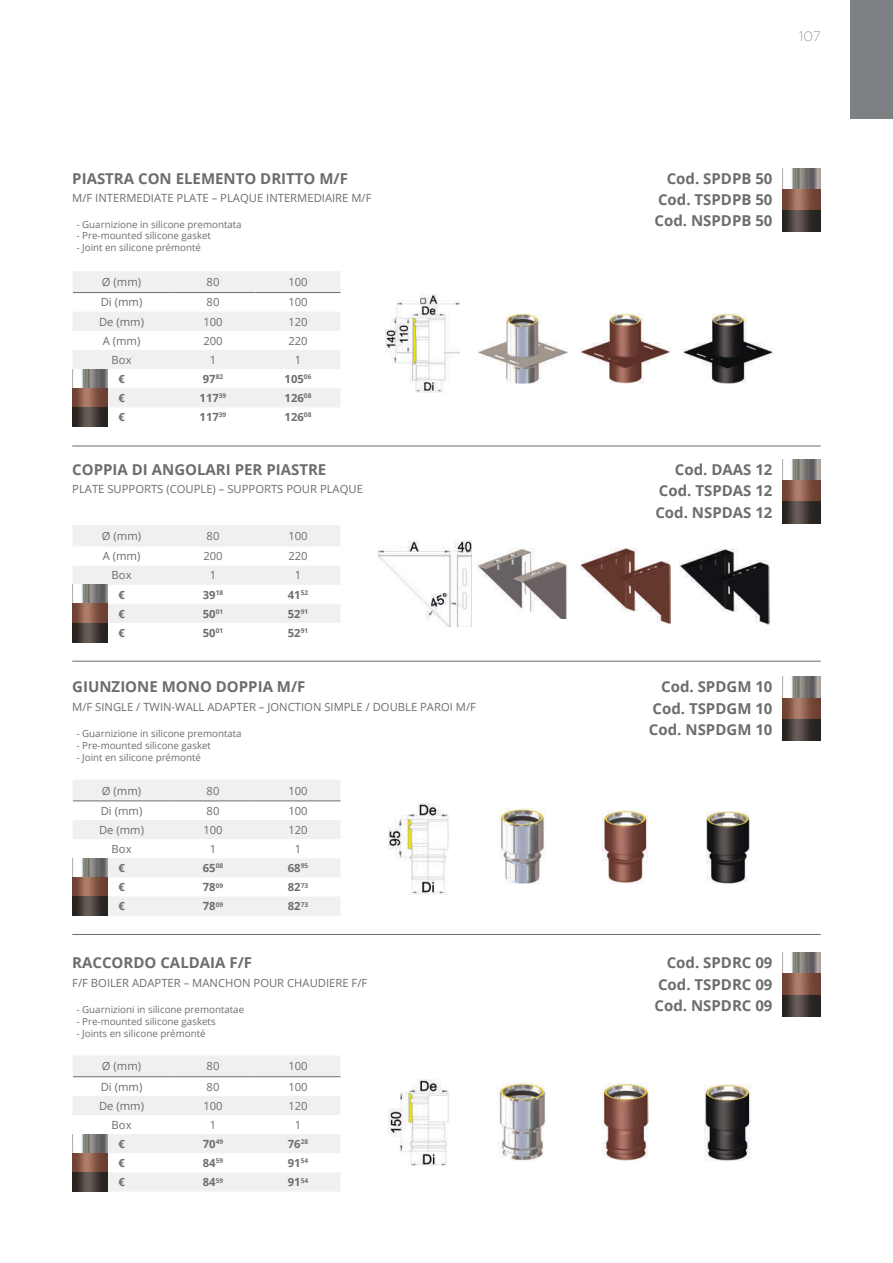
<style>
.page{position:relative;width:893px;height:1263px;background:#fff}
.page>*{position:absolute;margin:0;border:0;box-sizing:border-box;transform-origin:0 0}
.t1{font:700 15px/21.3px "Open Sans";color:#6c6d70;text-align:justify}
.t2{font:200 13.5px "Gotham";color:#6c6d70}
.t3{font:11.25px "Open Sans";color:#6c6d70}
.t4{font:700 11.25px "Open Sans";color:#6c6d70}
.t5{font:9.75px "Open Sans";color:#6c6d70}
</style>
<div class="page">
<div style="left:850px;top:0;width:43px;height:119px;background:#7d8183"></div>
<img style="left:782px;top:168px;width:39px;height:64px">
<svg style="left:73px;top:271px;width:267px;height:136px"></svg>
<hr style="left:73px;top:292px;width:97px;height:1px;background:#6c6d70">
<hr style="left:170px;top:292px;width:85px;height:1px;background:#6c6d70">
<hr style="left:255px;top:292px;width:86px;height:1px;background:#6c6d70">
<img style="left:72px;top:369px;width:36px;height:57px">
<img style="left:683px;top:314px;width:90px;height:70px">
<hr style="left:72px;top:446px;width:749px;height:1px;background:#6c6d70">
<img style="left:580px;top:314px;width:90px;height:69px">
<img style="left:477px;top:314px;width:90px;height:70px">
<img style="left:782px;top:459px;width:39px;height:64px">
<svg style="left:73px;top:525px;width:267px;height:98px"></svg>
<img style="left:72px;top:585px;width:36px;height:57px">
<img style="left:680px;top:548px;width:90px;height:77px">
<hr style="left:72px;top:661px;width:749px;height:1px;background:#6c6d70">
<img style="left:580px;top:548px;width:90px;height:77px">
<img style="left:477px;top:548px;width:90px;height:70px">
<img style="left:782px;top:677px;width:39px;height:64px">
<svg style="left:73px;top:780px;width:268px;height:136px"></svg>
<hr style="left:73px;top:800px;width:97px;height:1px;background:#6c6d70">
<hr style="left:170px;top:800px;width:85px;height:1px;background:#6c6d70">
<hr style="left:255px;top:800px;width:86px;height:1px;background:#6c6d70">
<img style="left:72px;top:858px;width:36px;height:58px">
<img style="left:706px;top:811px;width:44px;height:72px">
<img style="left:602px;top:810px;width:46px;height:73px">
<img style="left:499px;top:809px;width:46px;height:74px">
<hr style="left:72px;top:934px;width:749px;height:1px;background:#6c6d70">
<img style="left:782px;top:953px;width:39px;height:63px">
<svg style="left:73px;top:1056px;width:268px;height:135px"></svg>
<hr style="left:73px;top:1076px;width:97px;height:1px;background:#6c6d70">
<hr style="left:170px;top:1076px;width:85px;height:1px;background:#6c6d70">
<hr style="left:255px;top:1076px;width:86px;height:1px;background:#6c6d70">
<img style="left:72px;top:1134px;width:36px;height:57px">
<img style="left:385px;top:295px;width:74px;height:97px">
<img style="left:379px;top:541px;width:92px;height:85px">
<img style="left:389px;top:804px;width:60px;height:91px">
<img style="left:389px;top:1080px;width:60px;height:86px">
<img style="left:705px;top:1085px;width:46px;height:75px">
<img style="left:602px;top:1084px;width:46px;height:76px">
<img style="left:498px;top:1082px;width:48px;height:79px">
<h1 class="t1" style="left:72px;top:167px;width:277px">PIASTRA CON ELEMENTO DRITTO M/F</h1>
<p class="t3" style="left:72px;top:190px;width:301px">M/F INTERMEDIATE PLATE – PLAQUE INTERMEDIAIRE M/F</p>
<p class="t5" style="left:77px;top:217px;width:167px">- Guarnizione in silicone premontata</p>
<p class="t5" style="left:77px;top:229px;width:136px">- Pre-mounted silicone gasket</p>
<p class="t5" style="left:77px;top:241px;width:126px">- Joint en silicone prémonté</p>
<p class="t3" style="left:102px;top:274px;width:41px">Ø (mm)</p>
<p class="t3" style="left:207px;top:274px;width:14px">80</p>
<p class="t3" style="left:288px;top:274px;width:21px">100</p>
<p class="t3" style="left:101px;top:295px;width:43px">Di (mm)</p>
<p class="t3" style="left:207px;top:295px;width:14px">80</p>
<p class="t3" style="left:288px;top:295px;width:21px">100</p>
<p class="t3" style="left:99px;top:314px;width:47px">De (mm)</p>
<p class="t3" style="left:203px;top:314px;width:21px">100</p>
<p class="t3" style="left:288px;top:314px;width:21px">120</p>
<p class="t3" style="left:103px;top:333px;width:39px">A (mm)</p>
<p class="t3" style="left:203px;top:333px;width:21px">200</p>
<p class="t3" style="left:288px;top:333px;width:21px">220</p>
<p class="t3" style="left:112px;top:352px;width:21px">Box</p>
<p class="t3" style="left:210px;top:352px;width:8px">1</p>
<p class="t3" style="left:295px;top:352px;width:8px">1</p>
<p class="t4" style="left:118px;top:371px;width:8px">€</p>
<p class="t4" style="left:203px;top:371px;width:22px">97<sup>82</sup></p>
<p class="t4" style="left:285px;top:371px;width:28px">105<sup>06</sup></p>
<p class="t4" style="left:118px;top:390px;width:8px">€</p>
<p class="t4" style="left:200px;top:390px;width:28px">117<sup>39</sup></p>
<p class="t4" style="left:285px;top:390px;width:28px">126<sup>08</sup></p>
<p class="t4" style="left:118px;top:409px;width:8px">€</p>
<p class="t4" style="left:200px;top:409px;width:28px">117<sup>39</sup></p>
<p class="t4" style="left:285px;top:409px;width:28px">126<sup>08</sup></p>
<h1 class="t1" style="left:72px;top:458px;width:256px">COPPIA DI ANGOLARI PER PIASTRE</h1>
<p class="t3" style="left:72px;top:482px;width:292px">PLATE SUPPORTS (COUPLE) – SUPPORTS POUR PLAQUE</p>
<p class="t3" style="left:102px;top:528px;width:41px">Ø (mm)</p>
<p class="t3" style="left:207px;top:528px;width:14px">80</p>
<p class="t3" style="left:288px;top:528px;width:21px">100</p>
<p class="t3" style="left:103px;top:548px;width:39px">A (mm)</p>
<p class="t3" style="left:203px;top:548px;width:21px">200</p>
<p class="t3" style="left:288px;top:548px;width:21px">220</p>
<p class="t3" style="left:112px;top:568px;width:21px">Box</p>
<p class="t3" style="left:210px;top:568px;width:8px">1</p>
<p class="t3" style="left:295px;top:568px;width:8px">1</p>
<p class="t4" style="left:118px;top:587px;width:8px">€</p>
<p class="t4" style="left:203px;top:587px;width:22px">39<sup>18</sup></p>
<p class="t4" style="left:288px;top:587px;width:22px">41<sup>52</sup></p>
<p class="t4" style="left:118px;top:606px;width:8px">€</p>
<p class="t4" style="left:203px;top:606px;width:22px">50<sup>01</sup></p>
<p class="t4" style="left:288px;top:606px;width:22px">52<sup>91</sup></p>
<p class="t4" style="left:118px;top:625px;width:8px">€</p>
<p class="t4" style="left:203px;top:625px;width:22px">50<sup>01</sup></p>
<p class="t4" style="left:288px;top:625px;width:22px">52<sup>91</sup></p>
<h1 class="t1" style="left:72px;top:676px;width:235px">GIUNZIONE MONO DOPPIA M/F</h1>
<p class="t3" style="left:72px;top:699px;width:405px">M/F SINGLE / TWIN-WALL ADAPTER – JONCTION SIMPLE / DOUBLE PAROI M/F</p>
<p class="t5" style="left:77px;top:727px;width:167px">- Guarnizione in silicone premontata</p>
<p class="t5" style="left:77px;top:739px;width:136px">- Pre-mounted silicone gasket</p>
<p class="t5" style="left:77px;top:751px;width:126px">- Joint en silicone prémonté</p>
<p class="t3" style="left:102px;top:783px;width:41px">Ø (mm)</p>
<p class="t3" style="left:207px;top:783px;width:14px">80</p>
<p class="t3" style="left:288px;top:783px;width:21px">100</p>
<p class="t3" style="left:101px;top:803px;width:43px">Di (mm)</p>
<p class="t3" style="left:207px;top:803px;width:14px">80</p>
<p class="t3" style="left:288px;top:803px;width:21px">100</p>
<p class="t3" style="left:99px;top:822px;width:47px">De (mm)</p>
<p class="t3" style="left:203px;top:822px;width:21px">100</p>
<p class="t3" style="left:288px;top:822px;width:21px">120</p>
<p class="t3" style="left:112px;top:841px;width:21px">Box</p>
<p class="t3" style="left:210px;top:841px;width:8px">1</p>
<p class="t3" style="left:295px;top:841px;width:8px">1</p>
<p class="t4" style="left:118px;top:860px;width:8px">€</p>
<p class="t4" style="left:203px;top:860px;width:22px">65<sup>08</sup></p>
<p class="t4" style="left:288px;top:860px;width:22px">68<sup>95</sup></p>
<p class="t4" style="left:118px;top:879px;width:8px">€</p>
<p class="t4" style="left:203px;top:879px;width:22px">78<sup>09</sup></p>
<p class="t4" style="left:288px;top:879px;width:22px">82<sup>73</sup></p>
<p class="t4" style="left:118px;top:898px;width:8px">€</p>
<p class="t4" style="left:203px;top:898px;width:22px">78<sup>09</sup></p>
<p class="t4" style="left:288px;top:898px;width:22px">82<sup>73</sup></p>
<h1 class="t1" style="left:72px;top:952px;width:181px">RACCORDO CALDAIA F/F</h1>
<p class="t3" style="left:72px;top:975px;width:297px">F/F BOILER ADAPTER – MANCHON POUR CHAUDIERE F/F</p>
<p class="t5" style="left:77px;top:1003px;width:169px">- Guarnizioni in silicone premontatae</p>
<p class="t5" style="left:77px;top:1015px;width:141px">- Pre-mounted silicone gaskets</p>
<p class="t5" style="left:77px;top:1026px;width:131px">- Joints en silicone prémonté</p>
<p class="t3" style="left:102px;top:1058px;width:41px">Ø (mm)</p>
<p class="t3" style="left:207px;top:1058px;width:14px">80</p>
<p class="t3" style="left:288px;top:1058px;width:21px">100</p>
<p class="t3" style="left:101px;top:1079px;width:43px">Di (mm)</p>
<p class="t3" style="left:207px;top:1079px;width:14px">80</p>
<p class="t3" style="left:288px;top:1079px;width:21px">100</p>
<p class="t3" style="left:99px;top:1098px;width:47px">De (mm)</p>
<p class="t3" style="left:203px;top:1098px;width:21px">100</p>
<p class="t3" style="left:288px;top:1098px;width:21px">120</p>
<p class="t3" style="left:112px;top:1117px;width:21px">Box</p>
<p class="t3" style="left:210px;top:1117px;width:8px">1</p>
<p class="t3" style="left:295px;top:1117px;width:8px">1</p>
<p class="t4" style="left:118px;top:1136px;width:8px">€</p>
<p class="t4" style="left:203px;top:1136px;width:22px">70<sup>49</sup></p>
<p class="t4" style="left:288px;top:1136px;width:22px">76<sup>28</sup></p>
<p class="t4" style="left:118px;top:1155px;width:8px">€</p>
<p class="t4" style="left:203px;top:1155px;width:22px">84<sup>59</sup></p>
<p class="t4" style="left:288px;top:1155px;width:22px">91<sup>54</sup></p>
<p class="t4" style="left:118px;top:1174px;width:8px">€</p>
<p class="t4" style="left:203px;top:1174px;width:22px">84<sup>59</sup></p>
<p class="t4" style="left:288px;top:1174px;width:22px">91<sup>54</sup></p>
<p class="t2" style="left:799px;top:27px;width:23px">107</p>
<h1 class="t1" style="left:654px;top:167px;width:120px;text-indent:12px">Cod. SPDPB 50<br>Cod. TSPDPB 50<br>Cod. NSPDPB 50</h1>
<h1 class="t1" style="left:655px;top:458px;width:119px;text-indent:20px">Cod. DAAS 12<br>Cod. TSPDAS 12<br>Cod. NSPDAS 12</h1>
<h1 class="t1" style="left:649px;top:676px;width:125px;text-indent:12px">Cod. SPDGM 10<br>Cod. TSPDGM 10<br>Cod. NSPDGM 10</h1>
<h1 class="t1" style="left:654px;top:952px;width:119px;text-indent:12px">Cod. SPDRC 09<br>Cod. TSPDRC 09<br>Cod. NSPDRC 09</h1>
</div>
